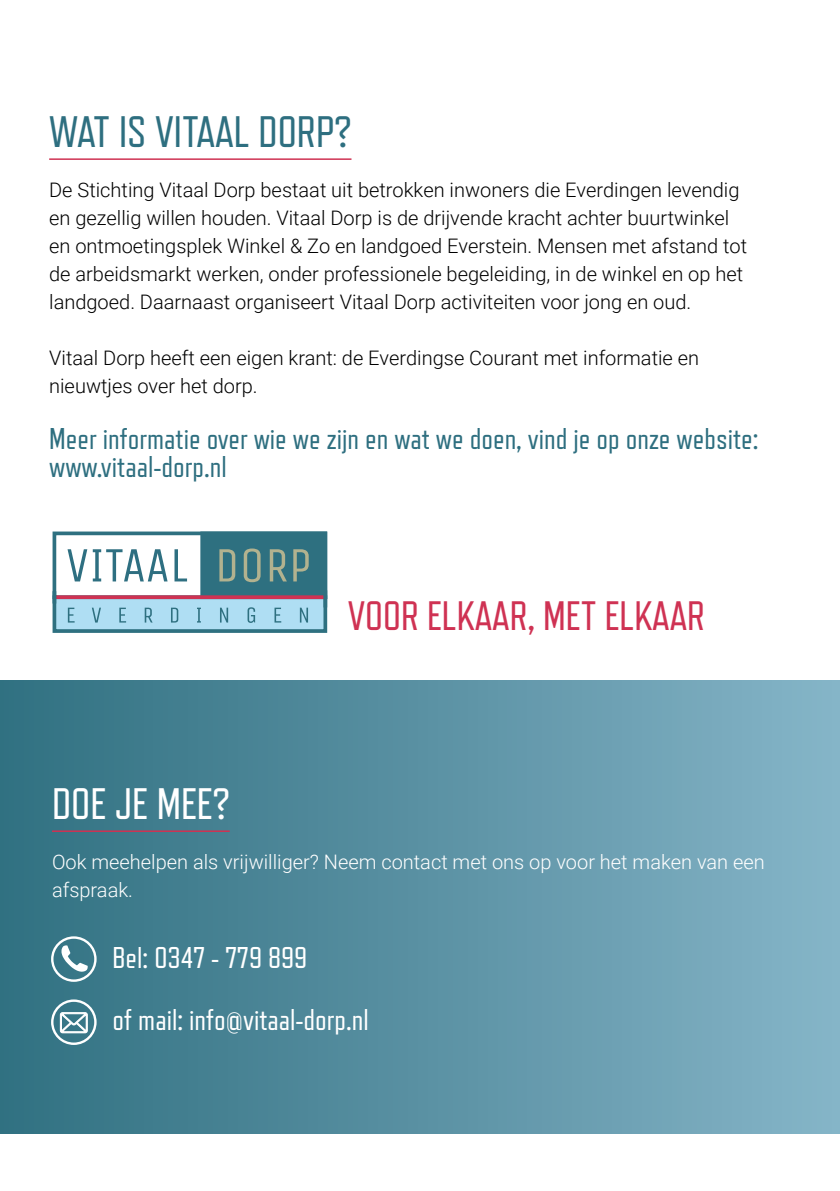
<style>
.page{position:relative;width:840px;height:1191px;background:#fff}
.page>*{position:absolute;margin:0;border:0;box-sizing:border-box;transform-origin:0 0}
.t1{font:44px "Refrigerator Deluxe";color:#2e6f80}
.t2{font:44px "Refrigerator Deluxe";color:#fff}
.t3{font:41px "Refrigerator Deluxe";color:#cf3253}
.t4{font:30px/28px "Refrigerator Deluxe";color:#2e6f80}
.t5{font:30px/62px "Refrigerator Deluxe";color:#fff}
.t6{font:300 20px/28px "Roboto";color:#000}
.t7{font:300 20px/28px "Roboto";color:#fff}
</style>
<div class="page">
<div style="left:0;top:680px;width:839px;height:453px;background:linear-gradient(to right,#307080,#84b4c7)"></div>
<div style="left:54px;top:597px;width:271px;height:34px;background:#afdef3"></div>
<div style="left:53px;top:595px;width:274px;height:38px;border:4px solid #2e7080"></div>
<div style="left:53px;top:531px;width:274px;height:68px;border:4px solid #2e7080"></div>
<svg style="left:67px;top:549px;width:20px;height:32px"></svg>
<svg style="left:93px;top:549px;width:74px;height:32px"></svg>
<svg style="left:174px;top:549px;width:13px;height:32px"></svg>
<div style="left:202px;top:533px;width:123px;height:64px;background:#2e7080"></div>
<div style="left:200px;top:531px;width:127px;height:68px;border:4px solid #2e7080"></div>
<svg style="left:219px;top:549px;width:16px;height:32px"></svg>
<svg style="left:243px;top:548px;width:17px;height:34px"></svg>
<svg style="left:269px;top:549px;width:18px;height:32px"></svg>
<svg style="left:293px;top:549px;width:15px;height:32px"></svg>
<svg style="left:68px;top:607px;width:7px;height:15px"></svg>
<svg style="left:92px;top:607px;width:9px;height:15px"></svg>
<svg style="left:119px;top:607px;width:7px;height:15px"></svg>
<svg style="left:145px;top:607px;width:7px;height:15px"></svg>
<svg style="left:171px;top:607px;width:7px;height:15px"></svg>
<svg style="left:197px;top:607px;width:4px;height:15px"></svg>
<svg style="left:220px;top:607px;width:8px;height:15px"></svg>
<svg style="left:247px;top:607px;width:8px;height:16px"></svg>
<svg style="left:274px;top:607px;width:7px;height:15px"></svg>
<svg style="left:300px;top:607px;width:8px;height:15px"></svg>
<svg style="left:56px;top:595px;width:267px;height:4px"></svg>
<svg style="left:53px;top:591px;width:3px;height:12px"></svg>
<svg style="left:323px;top:590px;width:4px;height:17px"></svg>
<hr style="left:49px;top:158px;width:302px;height:2px;background:#cf3253">
<hr style="left:52px;top:830px;width:177px;height:2px;background:#cf3253">
<svg style="left:61px;top:945px;width:27px;height:26px"></svg>
<div style="left:51px;top:936px;width:46px;height:45px;border:2px solid #fff;border-radius:50%"></div>
<svg style="left:60px;top:1012px;width:28px;height:21px"></svg>
<div style="left:51px;top:999px;width:46px;height:46px;border:2px solid #fff;border-radius:50%"></div>
<h1 class="t1" style="left:49px;top:108px;width:303px">WAT IS VITAAL DORP?</h1>
<p class="t6" style="left:49px;top:175px;width:699px">De Stichting Vitaal Dorp bestaat uit betrokken inwoners die Everdingen levendig en gezellig willen houden. Vitaal Dorp is de drijvende kracht achter buurtwinkel en ontmoetingsplek Winkel &amp; Zo en landgoed Everstein. Mensen met afstand tot de arbeidsmarkt werken, onder professionele begeleiding, in de winkel en op het landgoed. Daarnaast organiseert Vitaal Dorp activiteiten voor jong en oud.</p>
<p class="t6" style="left:49px;top:343px;width:651px">Vitaal Dorp heeft een eigen krant: de Everdingse Courant met informatie en nieuwtjes over het dorp.</p>
<h3 class="t4" style="left:49px;top:425px;width:710px">Meer informatie over wie we zijn en wat we doen, vind je op onze website: www.vitaal-dorp.nl</h3>
<h2 class="t3" style="left:347px;top:593px;width:358px">VOOR ELKAAR, MET ELKAAR</h2>
<h1 class="t2" style="left:52px;top:780px;width:179px">DOE JE MEE?</h1>
<p class="t7" style="left:52px;top:847px;width:714px">Ook meehelpen als vrijwilliger? Neem contact met ons op voor het maken van een afspraak.</p>
<h3 class="t5" style="left:112px;top:927px;width:258px">Bel: 0347 - 779 899<br>of mail: info@vitaal-dorp.nl</h3>
</div>
